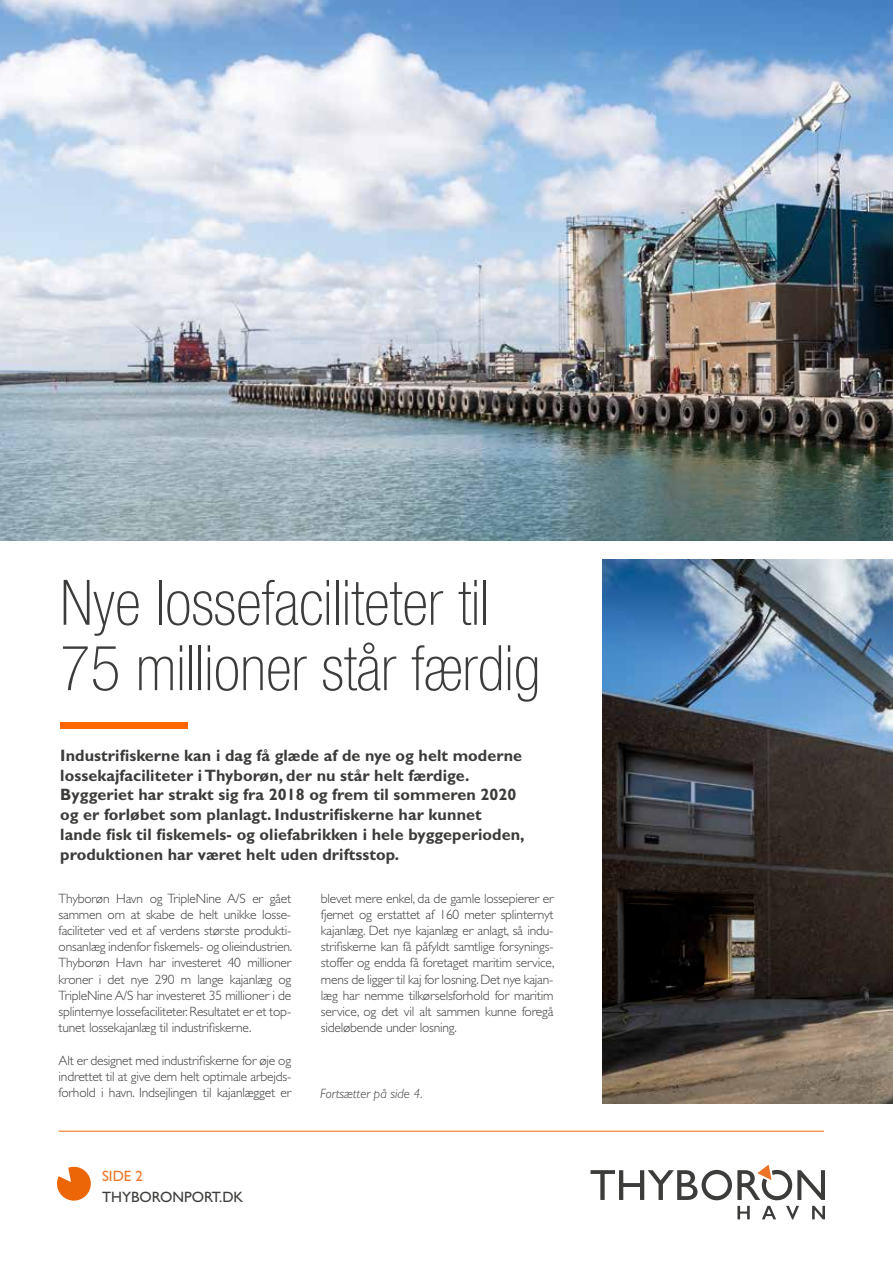
<style>
.page{position:relative;width:893px;height:1263px;background:#fff}
.page>*{position:absolute;margin:0;border:0;box-sizing:border-box;transform-origin:0 0}
.t1{font:100 condensed 62.85px/65.4px "Helvetica Neue LT Std";color:#3c3c3b}
.t2{font:700 16.5px/19.8px "Gill Sans Std";letter-spacing:.005em;color:#3c3c3b}
.t3{font:15px "Gill Sans Std";color:#3c3c3b}
.t4{font:15px "Gill Sans Std";color:#ee7726}
.t5{font:300 13.5px/16.2px "Gill Sans Std";letter-spacing:-.015em;color:#3c3c3b;text-align:justify}
.t6{font:italic 300 13.5px "Gill Sans Std";letter-spacing:-.005em;color:#3c3c3b}
</style>
<div class="page">
<svg style="left:590px;top:1164px;width:235px;height:36px"></svg>
<svg style="left:737px;top:1206px;width:13px;height:13px"></svg>
<svg style="left:762px;top:1206px;width:14px;height:13px"></svg>
<svg style="left:786px;top:1206px;width:13px;height:13px"></svg>
<svg style="left:812px;top:1206px;width:13px;height:13px"></svg>
<hr style="left:59px;top:1131px;width:765px;height:1px;background:#ec6608">
<svg style="left:57px;top:1167px;width:34px;height:33px"></svg>
<div style="left:60px;top:722px;width:128px;height:7px;background:#f60"></div>
<img style="left:0;top:0;width:893px;height:540px">
<img style="left:602px;top:560px;width:291px;height:543px">
<h1 class="t1" style="left:60px;top:569px;width:482px">Nye lossefaciliteter til<br>75 millioner står færdig</h1>
<p class="t2" style="left:60px;top:745px;width:466px">Industrifiskerne kan i dag få glæde af de nye og helt moderne lossekajfaciliteter i Thyborøn, der nu står helt færdige.<br>Byggeriet har strakt sig fra 2018 og frem til sommeren 2020 og er forløbet som planlagt. Industrifiskerne har kunnet lande fisk til fiskemels- og oliefabrikken i hele byggeperioden, produktionen har været helt uden driftsstop.</p>
<p class="t5" style="left:59px;top:890px;width:235px">Thyborøn Havn og TripleNine A/S er gået sammen om at skabe de helt unikke losse&shy;faciliteter ved et af verdens største produkti&shy;onsanlæg indenfor fiskemels- og olieindustrien.<br>Thyborøn Havn har investeret 40 millioner kroner i det nye 290 m lange kajanlæg og TripleNine A/S har investeret 35 millioner i de splinternye lossefaciliteter. Resultatet er et top&shy;tunet lossekajanlæg til industrifiskerne.</p>
<p class="t5" style="left:59px;top:1052px;width:234px">Alt er designet med industrifiskerne for øje og indrettet til at give dem helt optimale arbejds&shy;forhold i havn. Indsejlingen til kajanlægget er</p>
<p class="t5" style="left:321px;top:890px;width:235px">blevet mere enkel, da de gamle lossepierer er fjernet og erstattet af 160 meter splinternyt kajanlæg. Det nye kajanlæg er anlagt, så indu&shy;strifiskerne kan få påfyldt samtlige forsynings&shy;stoffer og endda få foretaget maritim service, mens de ligger til kaj for losning. Det nye kajan&shy;læg har nemme tilkørselsforhold for maritim service, og det vil alt sammen kunne foregå sideløbende under losning.</p>
<p class="t6" style="left:320px;top:1086px;width:104px">Fortsætter på side 4.</p>
<p class="t4" style="left:102px;top:1167px;width:43px">SIDE 2</p>
<p class="t3" style="left:102px;top:1188px;width:143px">THYBORONPORT.DK</p>
</div>
